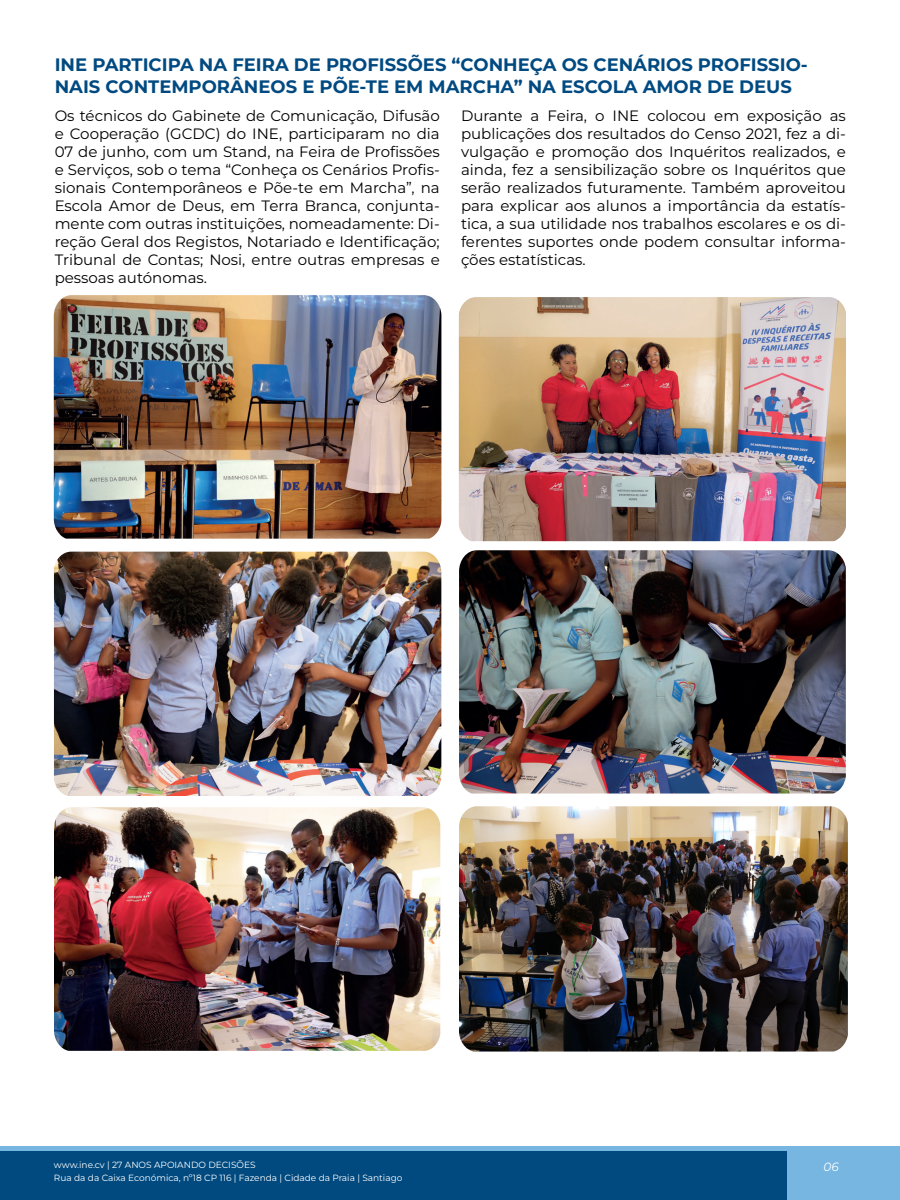
<style>
.page{position:relative;width:900px;height:1200px;background:#fff}
.page>*{position:absolute;margin:0;border:0;box-sizing:border-box;transform-origin:0 0}
.t1{font:700 18px/21.6px "Montserrat";color:#014a81}
.t2{font:15px/18px "Montserrat";color:#000;text-align:justify}
.t3{font:italic 12px "Montserrat";color:#fff}
.t4{font:9px "Montserrat";color:#fff}
</style>
<div class="page">
<div style="left:0;top:1146px;width:900px;height:54px;background:linear-gradient(to right,#77b6e1,#76b5e0)"></div>
<div style="left:0;top:1152px;width:786px;height:48px;background:#004a80"></div>
<img style="left:54px;top:295px;width:387px;height:244px">
<img style="left:459px;top:297px;width:387px;height:244px">
<img style="left:459px;top:550px;width:387px;height:244px">
<img style="left:54px;top:807px;width:386px;height:244px">
<img style="left:54px;top:552px;width:387px;height:244px">
<img style="left:459px;top:806px;width:389px;height:246px">
<p class="t1" style="left:55px;top:53px;width:755px">INE PARTICIPA NA FEIRA DE PROFISSÕES “CONHEÇA OS CENÁRIOS PROFISSIO-<br>NAIS CONTEMPORÂNEOS E PÕE-TE EM MARCHA” NA ESCOLA AMOR DE DEUS</p>
<p class="t2" style="left:55px;top:106px;width:387px">Os técnicos do Gabinete de Comunicação, Difusão e Cooperação (GCDC) do INE, participaram no dia 07 de junho, com um Stand, na Feira de Profissões e Serviços, sob o tema “Conheça os Cenários Profis&shy;sionais Contemporâneos e Põe-te em Marcha”, na Escola Amor de Deus, em Terra Branca, conjunta&shy;mente com outras instituições, nomeadamente: Di&shy;reção Geral dos Registos, Notariado e Identificação; Tribunal de Contas; Nosi, entre outras empresas e pessoas autónomas.</p>
<p class="t2" style="left:461px;top:106px;width:387px">Durante a Feira, o INE colocou em exposição as publicações dos resultados do Censo 2021, fez a di&shy;vulgação e promoção dos Inquéritos realizados, e ainda, fez a sensibilização sobre os Inquéritos que serão realizados futuramente. Também aproveitou para explicar aos alunos a importância da estatís&shy;tica, a sua utilidade nos trabalhos escolares e os di&shy;ferentes suportes onde podem consultar informa&shy;ções estatísticas.</p>
<p class="t4" style="left:54px;top:1159px;width:203px">www.ine.cv | 27 ANOS APOIANDO DECISÕES</p>
<p class="t4" style="left:54px;top:1171px;width:350px">Rua da da Caixa Económica, nº18 CP 116 | Fazenda | Cidade da Praia | Santiago</p>
<p class="t3" style="left:824px;top:1159px;width:17px">06</p>
</div>
